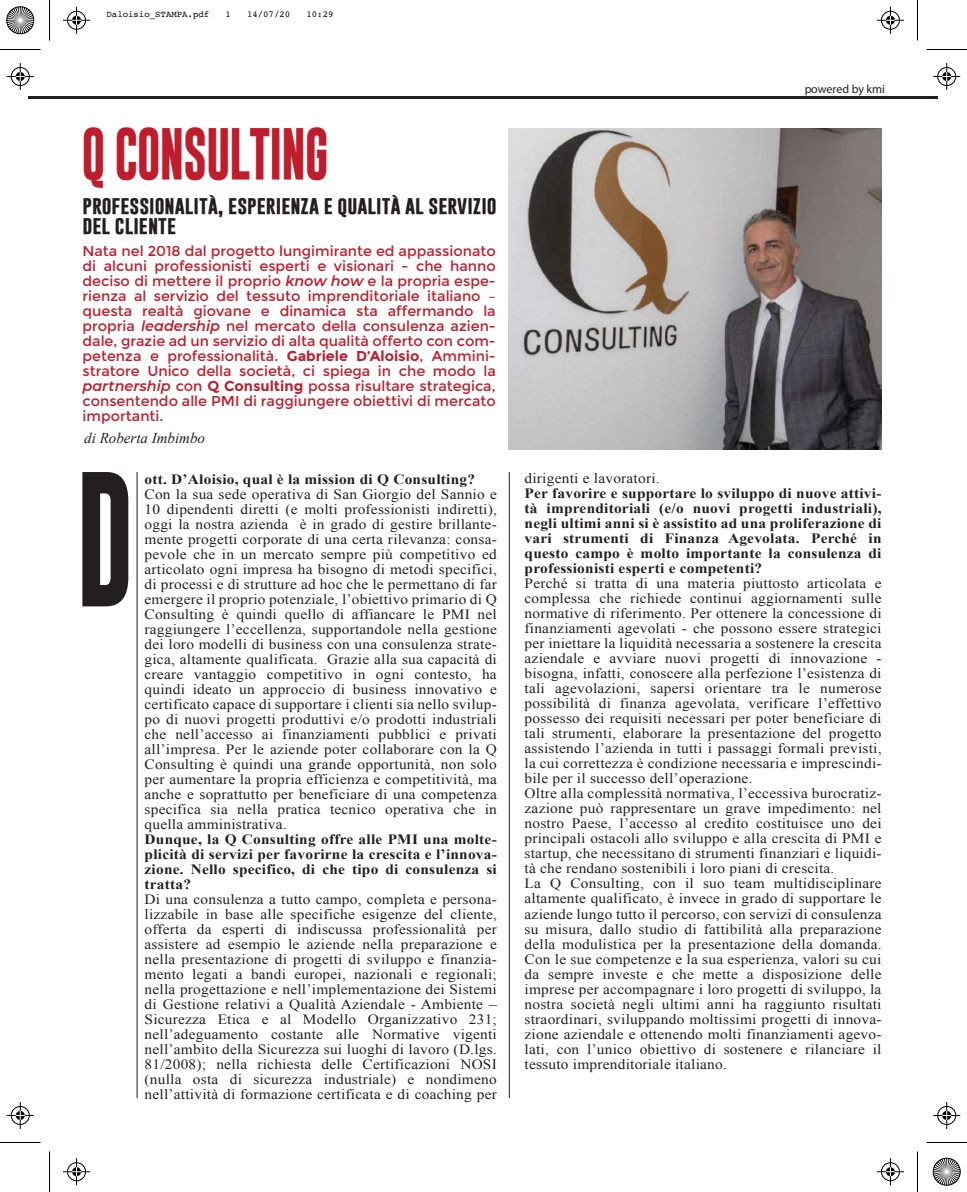
<style>
.page{position:relative;width:967px;height:1192px;background:#fff}
.page>*{position:absolute;margin:0;border:0;box-sizing:border-box;transform-origin:0 0}
.t1{font:700 52.65px "Gobold";letter-spacing:-.03em;color:#bf1d2c;scale:.87 1}
.t2{font:700 18.6px/19.8px "Gobold";color:#231f20}
.t3{font:italic 15px "Times New Roman";color:#231f20}
.t4{font:14.25px/15px "Times New Roman";letter-spacing:.015em;color:#231f20;text-align:justify;scale:1.08 1}
.t5{font:14.25px/15px "Montserrat";color:#bf1d2c;text-align:justify}
.t6{font:700 14.25px/15px "Times New Roman";letter-spacing:.015em;color:#231f20;text-align:justify;scale:1.08 1}
.t7{font:12px "Myriad Pro";letter-spacing:-.005em;color:#231f20}
.t8{font:9px "Courier";color:#000}
.s1{font-weight:600;font-style:italic}
.s2{font-weight:700}
</style>
<div class="page">
<hr style="left:137px;top:472px;width:1px;height:626px;background:#231f20">
<hr style="left:28px;top:96px;width:910px;height:3px;background:#231f20">
<hr style="left:509px;top:472px;width:1px;height:626px;background:#231f20">
<svg style="left:82px;top:472px;width:46px;height:134px"></svg>
<img style="left:509px;top:128px;width:371px;height:322px">
<hr style="left:0;top:49px;width:40px;height:1px;background:#000">
<hr style="left:926px;top:49px;width:40px;height:1px;background:#000">
<hr style="left:0;top:1142px;width:40px;height:1px;background:#000">
<hr style="left:926px;top:1142px;width:40px;height:1px;background:#000">
<hr style="left:49px;top:0;width:1px;height:40px;background:#000">
<hr style="left:49px;top:1151px;width:1px;height:41px;background:#000">
<hr style="left:917px;top:0;width:1px;height:40px;background:#000">
<hr style="left:917px;top:1151px;width:1px;height:41px;background:#000">
<svg style="left:63px;top:7px;width:27px;height:27px"></svg>
<svg style="left:876px;top:7px;width:27px;height:27px"></svg>
<svg style="left:63px;top:1158px;width:27px;height:27px"></svg>
<svg style="left:876px;top:1158px;width:27px;height:27px"></svg>
<svg style="left:7px;top:63px;width:27px;height:27px"></svg>
<svg style="left:7px;top:1102px;width:27px;height:27px"></svg>
<svg style="left:933px;top:63px;width:27px;height:27px"></svg>
<svg style="left:933px;top:1102px;width:27px;height:27px"></svg>
<svg style="left:6px;top:6px;width:29px;height:29px"></svg>
<svg style="left:932px;top:1157px;width:29px;height:29px"></svg>
<p class="t8" style="left:106px;top:7px;width:104px">Daloisio_STAMPA.pdf</p>
<p class="t8" style="left:225px;top:7px;width:7px">1</p>
<p class="t8" style="left:247px;top:7px;width:45px">14/07/20</p>
<p class="t8" style="left:306px;top:7px;width:29px">10:29</p>
<h1 class="t1" style="left:82px;top:119px;width:286px">Q CONSULTING</h1>
<h2 class="t2" style="left:82px;top:196px;width:415px">professionalità, esperienza e qualità al servizio del cliente</h2>
<p class="t5" style="left:82px;top:243px;width:415px">Nata nel 2018 dal progetto lungimirante ed appassionato di alcuni professionisti esperti e visionari - che hanno deciso di mettere il proprio <span class="s1">know how</span> e la propria espe&shy;rienza al servizio del tessuto imprenditoriale italiano – questa realtà giovane e dinamica sta affermando la propria <span class="s1">leadership</span> nel mercato della consulenza azien&shy;dale, grazie ad un servizio di alta qualità offerto con com&shy;petenza e professionalità. <span class="s2">Gabriele D’Aloisio</span>, Ammini&shy;stratore Unico della società, ci spiega in che modo la <span class="s1">partnership</span> con <span class="s2">Q Consulting</span> possa risultare strategica, consentendo alle PMI di raggiungere obiettivi di mercato importanti.</p>
<p class="t3" style="left:84px;top:427px;width:122px">di Roberta Imbimbo</p>
<p class="t6" style="left:145px;top:471px;width:307px">ott. D’Aloisio, qual è la mission di Q Consulting?</p>
<p class="t4" style="left:145px;top:486px;width:328px">Con la sua sede operativa di San Giorgio del Sannio e 10 dipendenti diretti (e molti professionisti indiretti), oggi la nostra azienda è in grado di gestire brillante&shy;mente progetti corporate di una certa rilevanza: consa&shy;pevole che in un mercato sempre più competitivo ed articolato ogni impresa ha bisogno di metodi specifici, di processi e di strutture ad hoc che le permettano di far emergere il proprio potenziale, l’obiettivo primario di Q Consulting è quindi quello di affiancare le PMI nel raggiungere l’eccellenza, supportandole nella gestione dei loro modelli di business con una consulenza strate&shy;gica, altamente qualificata. Grazie alla sua capacità di creare vantaggio competitivo in ogni contesto, ha quindi ideato un approccio di business innovativo e certificato capace di supportare i clienti sia nello svilup&shy;po di nuovi progetti produttivi e/o prodotti industriali che nell’accesso ai finanziamenti pubblici e privati all’impresa. Per le aziende poter collaborare con la Q Consulting è quindi una grande opportunità, non solo per aumentare la propria efficienza e competitività, ma anche e soprattutto per beneficiare di una competenza specifica sia nella pratica tecnico operativa che in quella amministrativa.</p>
<p class="t6" style="left:145px;top:831px;width:327px">Dunque, la Q Consulting offre alle PMI una molte&shy;plicità di servizi per favorirne la crescita e l’innova&shy;zione. Nello specifico, di che tipo di consulenza si tratta?</p>
<p class="t4" style="left:145px;top:891px;width:328px">Di una consulenza a tutto campo, completa e persona&shy;lizzabile in base alle specifiche esigenze del cliente, offerta da esperti di indiscussa professionalità per assistere ad esempio le aziende nella preparazione e nella presentazione di progetti di sviluppo e finanzia&shy;mento legati a bandi europei, nazionali e regionali; nella progettazione e nell’implementazione dei Sistemi di Gestione relativi a Qualità Aziendale - Ambiente – Sicurezza Etica e al Modello Organizzativo 231; nell’adeguamento costante alle Normative vigenti nell’ambito della Sicurezza sui luoghi di lavoro (D.lgs.<br>81/2008); nella richiesta delle Certificazioni NOSI (nulla osta di sicurezza industriale) e nondimeno nell’attività di formazione certificata e di coaching per</p>
<p class="t7" style="left:804px;top:82px;width:82px">powered by kmi</p>
<p class="t4" style="left:524px;top:471px;width:127px">dirigenti e lavoratori.</p>
<p class="t6" style="left:524px;top:486px;width:332px">Per favorire e supportare lo sviluppo di nuove attivi&shy;tà imprenditoriali (e/o nuovi progetti industriali), negli ultimi anni si è assistito ad una proliferazione di vari strumenti di Finanza Agevolata. Perché in questo campo è molto importante la consulenza di professionisti esperti e competenti?</p>
<p class="t4" style="left:524px;top:576px;width:332px;text-align:left">Perché si tratta di una materia piuttosto articolata e complessa che richiede continui aggiornamenti sulle normative di riferimento. Per ottenere la concessione di finanziamenti agevolati - che possono essere strategici per iniettare la liquidità necessaria a sostenere la crescita aziendale e avviare nuovi progetti di innovazione - bisogna, infatti, conoscere alla perfezione l’esistenza di tali agevolazioni, sapersi orientare tra le numerose possibilità di finanza agevolata, verificare l’effettivo possesso dei requisiti necessari per poter beneficiare di tali strumenti, elaborare la presentazione del progetto assistendo l’azienda in tutti i passaggi formali previsti, la cui correttezza è condizione necessaria e imprescindi&shy;bile per il successo dell’operazione.<br>Oltre alla complessità normativa, l’eccessiva burocratiz&shy;zazione può rappresentare un grave impedimento: nel nostro Paese, l’accesso al credito costituisce uno dei principali ostacoli allo sviluppo e alla crescita di PMI e startup, che necessitano di strumenti finanziari e liquidi&shy;tà che rendano sostenibili i loro piani di crescita.<br>La Q Consulting, con il suo team multidisciplinare altamente qualificato, è invece in grado di supportare le aziende lungo tutto il percorso, con servizi di consulenza su misura, dallo studio di fattibilità alla preparazione della modulistica per la presentazione della domanda.<br>Con le sue competenze e la sua esperienza, valori su cui da sempre investe e che mette a disposizione delle imprese per accompagnare i loro progetti di sviluppo, la nostra società negli ultimi anni ha raggiunto risultati straordinari, sviluppando moltissimi progetti di innova&shy;zione aziendale e ottenendo molti finanziamenti agevo&shy;lati, con l’unico obiettivo di sostenere e rilanciare il tessuto imprenditoriale italiano.</p>
</div>
